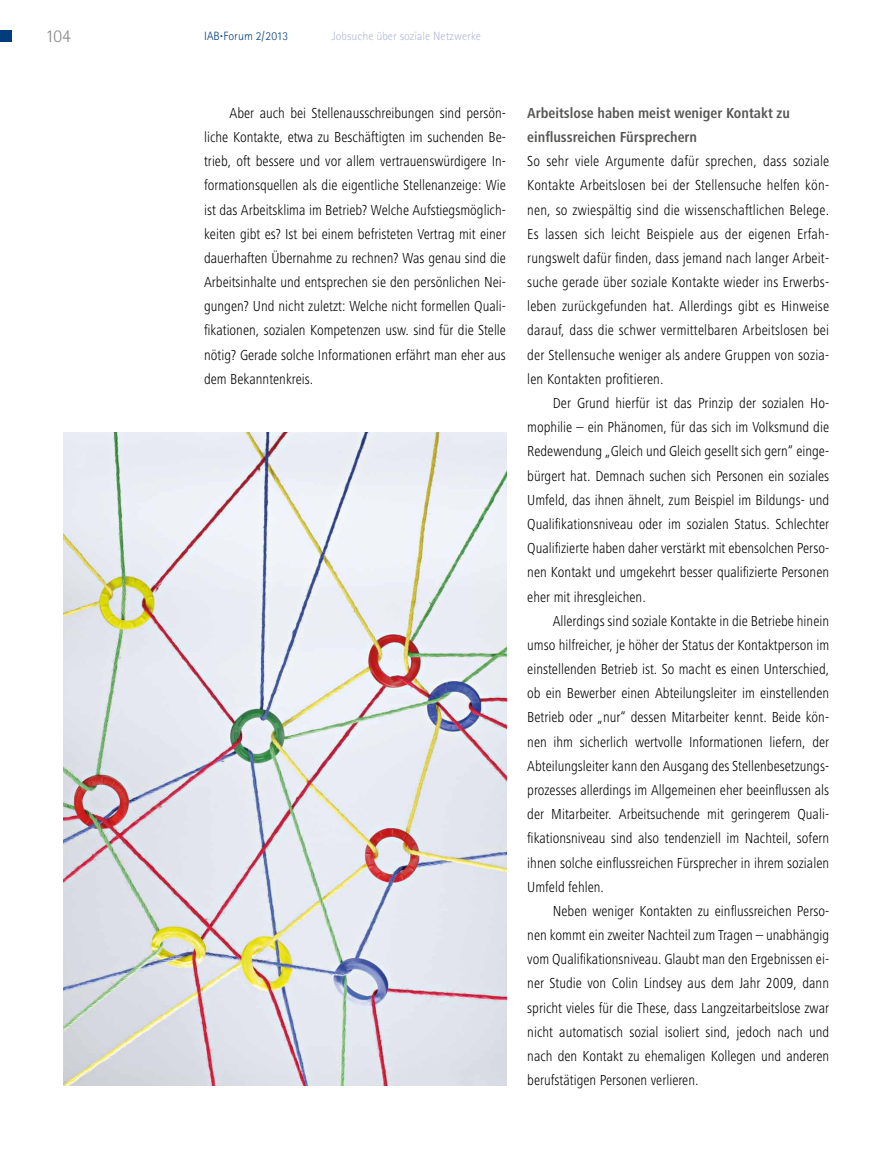
<style>
.page{position:relative;width:893px;height:1149px;background:#fff}
.page>*{position:absolute;margin:0;border:0;box-sizing:border-box;transform-origin:0 0}
.t1{font:300 18px "Rotis Sans Serif";color:#878787}
.t2{font:300 condensed 15px/24.2px "Frutiger Next LT";color:#000;text-align:justify}
.t3{font:700 condensed 15px/24.2px "Frutiger Next LT";color:#575756}
.t4{font:300 12px "Rotis Sans Serif";color:#b1b8d6}
.t5{font:300 12px "Rotis Sans Serif";color:#003d7c}
</style>
<div class="page">
<div style="left:0;top:30px;width:12px;height:12px;background:#003d7c"></div>
<img style="left:64px;top:432px;width:442px;height:652px">
<p class="t1" style="left:45px;top:25px;width:27px">104</p>
<p class="t5" style="left:204px;top:29px;width:86px">IAB<sup>.</sup>Forum 2/2013</p>
<p class="t4" style="left:332px;top:29px;width:151px">Jobsuche über soziale Netzwerke</p>
<p class="t2" style="left:204px;top:101px;width:303px;text-indent:26px">Aber auch bei Stellenausschreibungen sind persön&shy;liche Kontakte, etwa zu Beschäftigten im suchenden Be&shy;trieb, oft bessere und vor allem vertrauenswürdigere In&shy;formationsquellen als die eigentliche Stellenanzeige: Wie ist das Arbeitsklima im Betrieb? Welche Aufstiegsmöglich&shy;keiten gibt es? Ist bei einem befristeten Vertrag mit einer dauerhaften Übernahme zu rechnen? Was genau sind die Arbeitsinhalte und entsprechen sie den persönlichen Nei&shy;gungen? Und nicht zuletzt: Welche nicht formellen Quali&shy;fikationen, sozialen Kompetenzen usw. sind für die Stelle nötig? Gerade solche Informationen erfährt man eher aus dem Bekanntenkreis.</p>
<p class="t3" style="left:527px;top:101px;width:264px">Arbeitslose haben meist weniger Kontakt zu einflussreichen Fürsprechern</p>
<p class="t2" style="left:527px;top:149px;width:303px">So sehr viele Argumente dafür sprechen, dass soziale Kontakte Arbeitslosen bei der Stellensuche helfen kön&shy;nen, so zwiespältig sind die wissenschaftlichen Belege.<br>Es lassen sich leicht Beispiele aus der eigenen Erfah&shy;rungswelt dafür finden, dass jemand nach langer Arbeit&shy;suche gerade über soziale Kontakte wieder ins Erwerbs&shy;leben zurückgefunden hat. Allerdings gibt es Hinweise darauf, dass die schwer vermittelbaren Arbeitslosen bei der Stellensuche weniger als andere Gruppen von sozia&shy;len Kontakten profitieren.</p>
<p class="t2" style="left:527px;top:391px;width:303px;text-indent:26px">Der Grund hierfür ist das Prinzip der sozialen Ho&shy;mophilie – ein Phänomen, für das sich im Volksmund die Redewendung „Gleich und Gleich gesellt sich gern“ einge&shy;bürgert hat. Demnach suchen sich Personen ein soziales Umfeld, das ihnen ähnelt, zum Beispiel im Bildungs- und Qualifikationsniveau oder im sozialen Status. Schlechter Qualifizierte haben daher verstärkt mit ebensolchen Perso&shy;nen Kontakt und umgekehrt besser qualifizierte Personen eher mit ihresgleichen.</p>
<p class="t2" style="left:527px;top:608px;width:303px;text-indent:26px">Allerdings sind soziale Kontakte in die Betriebe hinein umso hilfreicher, je höher der Status der Kontaktperson im einstellenden Betrieb ist. So macht es einen Unterschied, ob ein Bewerber einen Abteilungsleiter im einstellenden Betrieb oder „nur“ dessen Mitarbeiter kennt. Beide kön&shy;nen ihm sicherlich wertvolle Informationen liefern, der Abteilungsleiter kann den Ausgang des Stellenbesetzungs&shy;prozesses allerdings im Allgemeinen eher beeinflussen als der Mitarbeiter. Arbeitsuchende mit geringerem Quali&shy;fikationsniveau sind also tendenziell im Nachteil, sofern ihnen solche einflussreichen Fürsprecher in ihrem sozialen Umfeld fehlen.</p>
<p class="t2" style="left:527px;top:898px;width:303px;text-indent:26px">Neben weniger Kontakten zu einflussreichen Perso&shy;nen kommt ein zweiter Nachteil zum Tragen – unabhängig vom Qualifikationsniveau. Glaubt man den Ergebnissen ei&shy;ner Studie von Colin Lindsey aus dem Jahr 2009, dann spricht vieles für die These, dass Langzeitarbeitslose zwar nicht automatisch sozial isoliert sind, jedoch nach und nach den Kontakt zu ehemaligen Kollegen und anderen berufstätigen Personen verlieren.</p>
</div>
